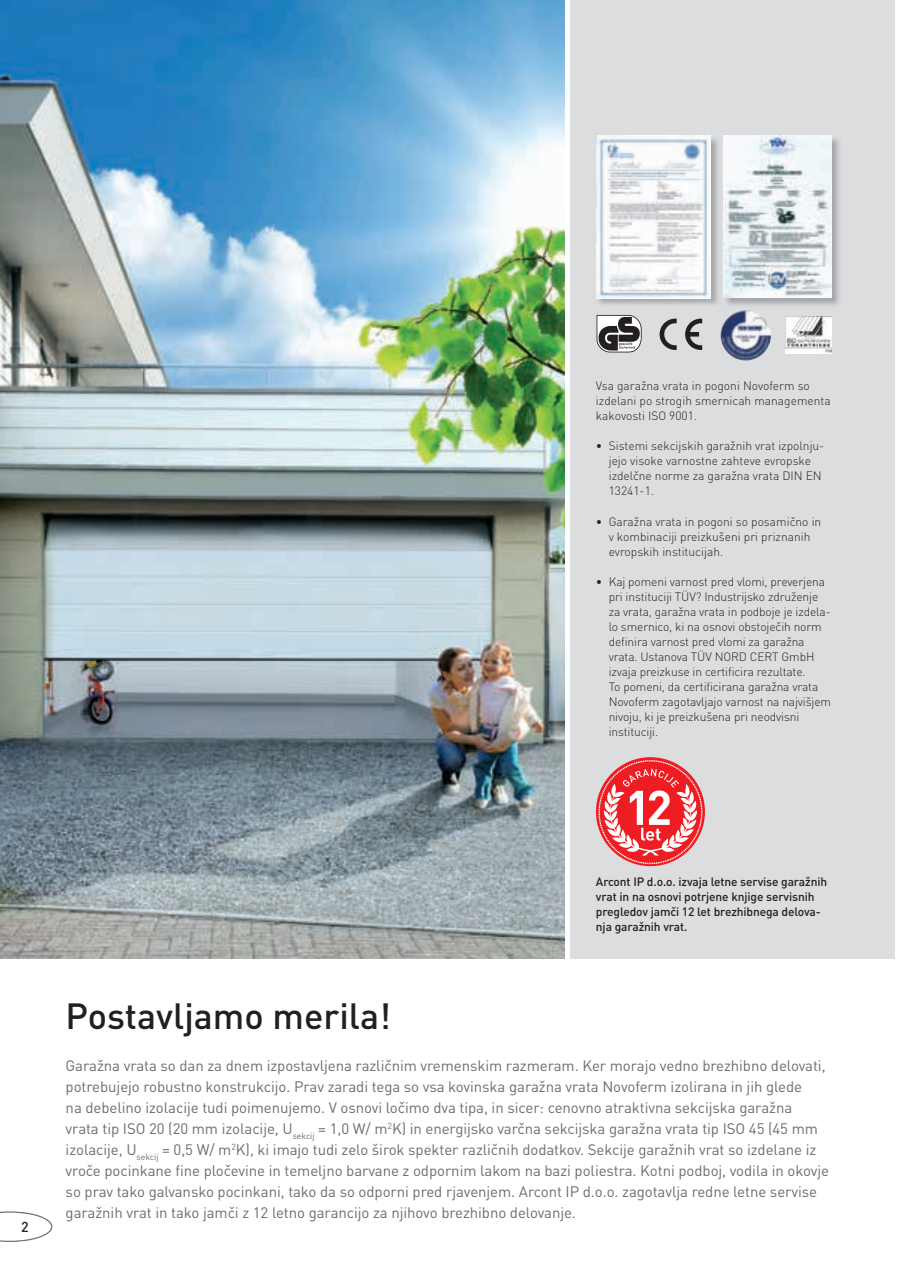
<style>
.page{position:relative;width:897px;height:1267px;background:#fff}
.page>*{position:absolute;margin:0;border:0;box-sizing:border-box;transform-origin:0 0}
.t1{font:500 36px "DIN Pro";color:#231f20}
.t2{font:15px/21px "DIN Pro";letter-spacing:-.005em;color:#6c6d70}
.t3{font:500 14.25px "DIN Pro";color:#231f20}
.t4{font:300 12px/15px "DIN Pro";letter-spacing:-.01em;color:#231f20}
.t5{font:500 12px/15px "DIN Pro";letter-spacing:-.01em;color:#231f20}
</style>
<div class="page">
<svg style="left:0;top:1211px;width:52px;height:31px"></svg>
<img style="left:0;top:0;width:565px;height:959px">
<div style="left:568px;top:0;width:327px;height:959px;background:#dcdddf"></div>
<svg style="left:598px;top:760px;width:104px;height:104px;background:#ef7074"></svg>
<svg style="left:596px;top:315px;width:45px;height:37px;background:#898788"></svg>
<img style="left:785px;top:317px;width:47px;height:37px">
<svg style="left:659px;top:319px;width:17px;height:31px"></svg>
<svg style="left:685px;top:319px;width:17px;height:31px"></svg>
<img style="left:596px;top:135px;width:122px;height:170px">
<img style="left:596px;top:136px;width:115px;height:162px">
<img style="left:723px;top:135px;width:116px;height:170px">
<img style="left:724px;top:136px;width:107px;height:162px">
<img style="left:720px;top:310px;width:51px;height:50px">
<div style="left:565px;top:0;width:5px;height:963px;background:#fff"></div>
<p class="t4" style="left:596px;top:378px;width:236px">Vsa garažna vrata in pogoni Novoferm so izdelani po strogih smernicah managementa kakovosti ISO 9001.</p>
<p class="t4" style="left:608px;top:438px;width:217px;text-indent:-13px">• Sistemi sekcijskih garažnih vrat izpolnju&shy;jejo visoke varnostne zahteve evropske izdelčne norme za garažna vrata DIN EN 13241-1.</p>
<p class="t4" style="left:608px;top:513px;width:214px;text-indent:-13px">• Garažna vrata in pogoni so posamično in v kombinaciji preizkušeni pri priznanih evropskih institucijah.</p>
<p class="t4" style="left:608px;top:573px;width:224px;text-indent:-13px">• Kaj pomeni varnost pred vlomi, preverjena pri instituciji TÜV? Industrijsko združenje za vrata, garažna vrata in podboje je izdela&shy;lo smernico, ki na osnovi obstoječih norm definira varnost pred vlomi za garažna vrata. Ustanova TÜV NORD CERT GmbH izvaja preizkuse in certificira rezultate.<br>To pomeni, da certificirana garažna vrata Novoferm zagotavljajo varnost na najvišjem nivoju, ki je preizkušena pri neodvisni instituciji.</p>
<p class="t3" style="left:21px;top:1216px;width:9px">2</p>
<p class="t5" style="left:596px;top:874px;width:233px">Arcont IP d.o.o. izvaja letne servise garažnih vrat in na osnovi potrjene knjige servisnih pregledov jamči 12 let brezhibnega delova&shy;nja garažnih vrat.</p>
<h1 class="t1" style="left:66px;top:991px;width:327px">Postavljamo merila!</h1>
<p class="t2" style="left:66px;top:1054px;width:765px">Garažna vrata so dan za dnem izpostavljena različnim vremenskim razmeram. Ker morajo vedno brezhibno delovati, potrebujejo robustno konstrukcijo. Prav zaradi tega so vsa kovinska garažna vrata Novoferm izolirana in jih glede<br>na debelino izolacije tudi poimenujemo. V osnovi ločimo dva tipa, in sicer: cenovno atraktivna sekcijska garažna vrata tip ISO 20 (20 mm izolacije, U<sub>sekcij</sub> = 1,0 W/ m<sup>2</sup>K) in energijsko varčna sekcijska garažna vrata tip ISO 45 (45 mm izolacije, U<sub>sekcij</sub> = 0,5 W/ m<sup>2</sup>K), ki imajo tudi zelo širok spekter različnih dodatkov. Sekcije garažnih vrat so izdelane iz vroče pocinkane fine pločevine in temeljno barvane z odpornim lakom na bazi poliestra. Kotni podboj, vodila in okovje so prav tako galvansko pocinkani, tako da so odporni pred rjavenjem. Arcont IP d.o.o. zagotavlja redne letne servise garažnih vrat in tako jamči z 12 letno garancijo za njihovo brezhibno delovanje.</p>
</div>
